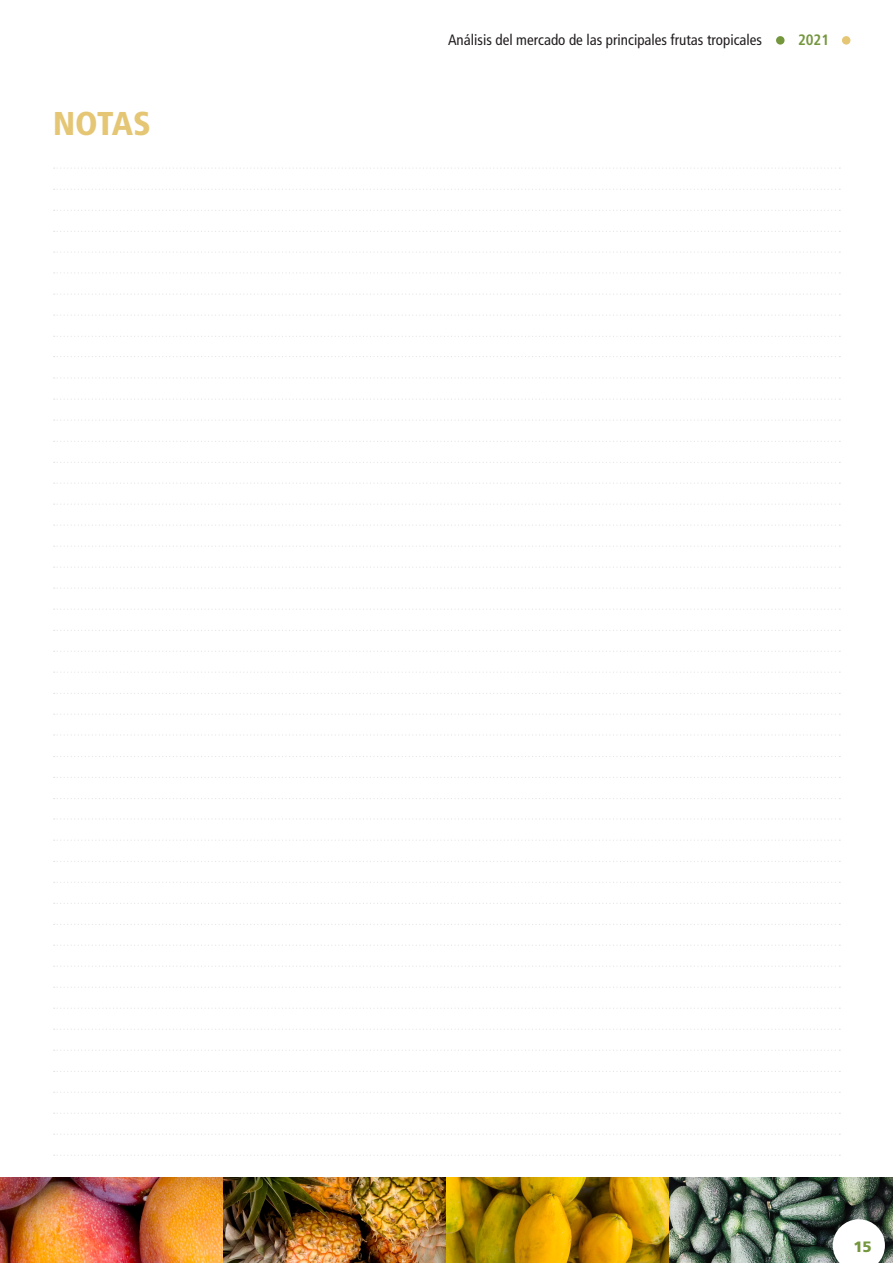
<style>
.page{position:relative;width:893px;height:1263px;background:#fff}
.page>*{position:absolute;margin:0;border:0;box-sizing:border-box;transform-origin:0 0}
.PS_Titles{font:900 condensed 33px "Frutiger LT Std";letter-spacing:-.01em;color:#e4c675}
.t1{font:condensed 15px "Frutiger LT Std";color:#231f20}
.t2{font:700 condensed 15px "Frutiger LT Std";color:#74963d}
.t3{font:900 15px "Frutiger LT Std";color:#74963d}
</style>
<div class="page">
<img style="left:0;top:1178px;width:893px;height:85px">
<svg style="left:833px;top:1219px;width:52px;height:44px"></svg>
<div style="left:776px;top:36px;width:8px;height:9px;background:#74963d;border-radius:50%"></div>
<div style="left:842px;top:36px;width:8px;height:9px;background:#e4c675;border-radius:50%"></div>
<svg style="left:54px;top:189px;width:786px;height:1px"></svg>
<svg style="left:54px;top:168px;width:786px;height:1px"></svg>
<svg style="left:54px;top:210px;width:786px;height:1px"></svg>
<svg style="left:54px;top:231px;width:786px;height:1px"></svg>
<svg style="left:54px;top:252px;width:786px;height:1px"></svg>
<svg style="left:54px;top:272px;width:786px;height:1px"></svg>
<svg style="left:54px;top:294px;width:786px;height:1px"></svg>
<svg style="left:54px;top:315px;width:786px;height:1px"></svg>
<svg style="left:54px;top:336px;width:786px;height:1px"></svg>
<svg style="left:54px;top:356px;width:786px;height:1px"></svg>
<svg style="left:54px;top:377px;width:786px;height:1px"></svg>
<svg style="left:54px;top:399px;width:786px;height:1px"></svg>
<svg style="left:54px;top:420px;width:786px;height:1px"></svg>
<svg style="left:54px;top:441px;width:786px;height:1px"></svg>
<svg style="left:54px;top:462px;width:786px;height:1px"></svg>
<svg style="left:54px;top:483px;width:786px;height:1px"></svg>
<svg style="left:54px;top:504px;width:786px;height:1px"></svg>
<svg style="left:54px;top:525px;width:786px;height:1px"></svg>
<svg style="left:54px;top:546px;width:786px;height:1px"></svg>
<svg style="left:54px;top:567px;width:786px;height:1px"></svg>
<svg style="left:54px;top:587px;width:786px;height:2px"></svg>
<svg style="left:54px;top:609px;width:786px;height:1px"></svg>
<svg style="left:54px;top:630px;width:786px;height:1px"></svg>
<svg style="left:54px;top:651px;width:786px;height:1px"></svg>
<svg style="left:54px;top:672px;width:786px;height:1px"></svg>
<svg style="left:54px;top:840px;width:786px;height:1px"></svg>
<svg style="left:54px;top:693px;width:786px;height:1px"></svg>
<svg style="left:54px;top:861px;width:786px;height:1px"></svg>
<svg style="left:54px;top:714px;width:786px;height:1px"></svg>
<svg style="left:54px;top:882px;width:786px;height:1px"></svg>
<svg style="left:54px;top:734px;width:786px;height:1px"></svg>
<svg style="left:54px;top:903px;width:786px;height:1px"></svg>
<svg style="left:54px;top:756px;width:786px;height:1px"></svg>
<svg style="left:54px;top:924px;width:786px;height:1px"></svg>
<svg style="left:54px;top:1008px;width:786px;height:1px"></svg>
<svg style="left:54px;top:1113px;width:786px;height:1px"></svg>
<svg style="left:54px;top:777px;width:786px;height:1px"></svg>
<svg style="left:54px;top:945px;width:786px;height:1px"></svg>
<svg style="left:54px;top:1029px;width:786px;height:1px"></svg>
<svg style="left:54px;top:1134px;width:786px;height:1px"></svg>
<svg style="left:54px;top:798px;width:786px;height:1px"></svg>
<svg style="left:54px;top:966px;width:786px;height:1px"></svg>
<svg style="left:54px;top:1050px;width:786px;height:1px"></svg>
<svg style="left:54px;top:1155px;width:786px;height:1px"></svg>
<svg style="left:54px;top:1092px;width:786px;height:1px"></svg>
<svg style="left:54px;top:818px;width:786px;height:1px"></svg>
<svg style="left:54px;top:987px;width:786px;height:1px"></svg>
<svg style="left:54px;top:1071px;width:786px;height:1px"></svg>
<p class="PS_Titles" style="left:53px;top:104px;width:99px">NOTAS</p>
<p class="t1" style="left:448px;top:31px;width:315px">Análisis del mercado de las principales frutas tropicales</p>
<p class="t2" style="left:798px;top:31px;width:33px">2021</p>
<p class="t3" style="left:853px;top:1238px;width:20px">15</p>
</div>
